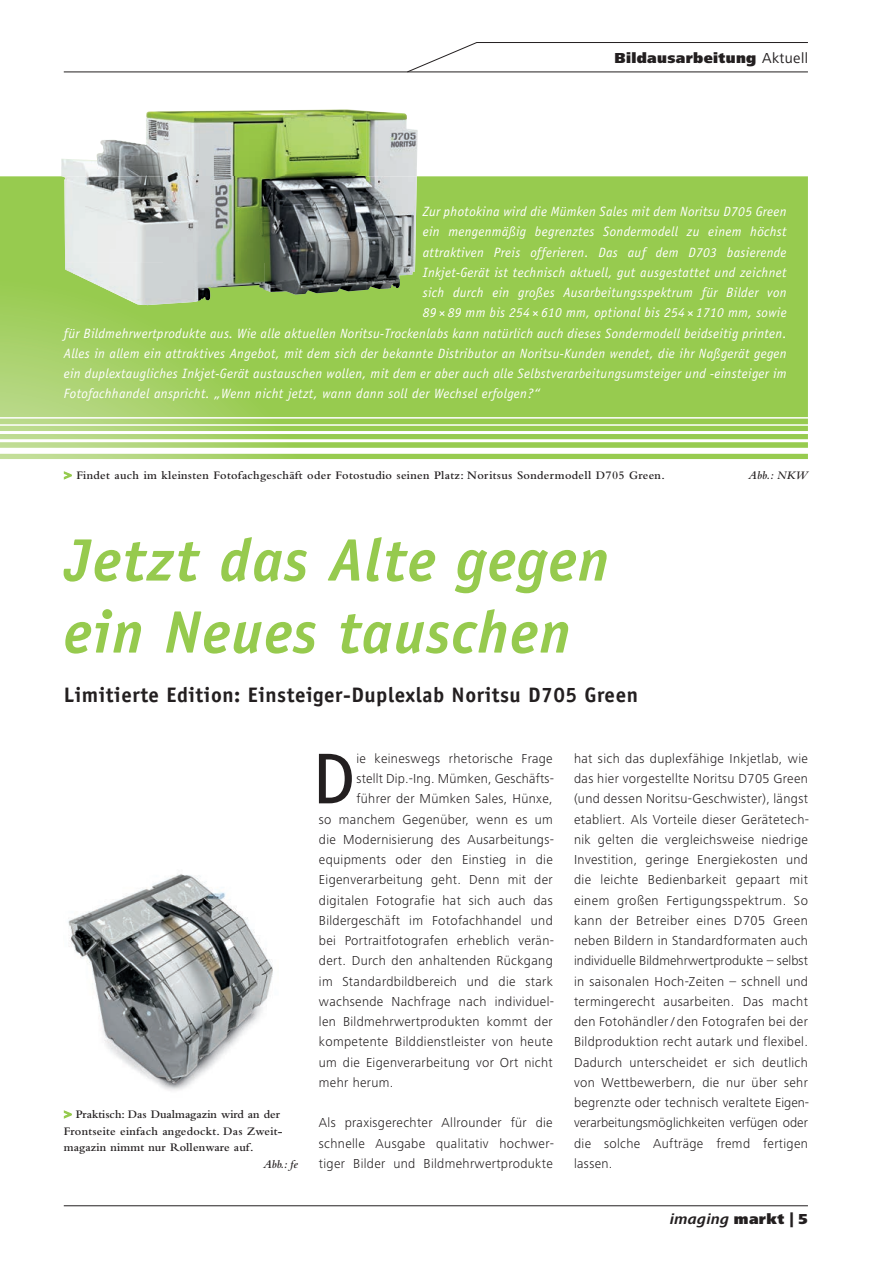
<style>
.page{position:relative;width:893px;height:1263px;background:#fff}
.page>*{position:absolute;margin:0;border:0;box-sizing:border-box;transform-origin:0 0}
.t1{font:500 condensed 74.25px "Frutiger Next LT";color:#231f20}
.t2{font:italic 700 60px/72px "Officina Sans";letter-spacing:.025em;color:#96ca4e}
.t3{font:700 21px "Officina Sans";letter-spacing:.025em;color:#231f20}
.t4{font:900 15px "Frutiger Next LT";letter-spacing:.025em;color:#231f20}
.t5{font:italic 700 15px "Frutiger Next LT";letter-spacing:.025em;color:#231f20}
.t6{font:300 13.5px/20.2px "Frutiger Next LT";letter-spacing:.025em;color:#231f20;text-align:justify}
.t7{font:italic 13.5px "Officina Sans";letter-spacing:.025em;color:#fff}
.t8{font:600 12px/16.5px "Bembo";letter-spacing:.02em;color:#231f20}
.t9{font:italic 600 12px "Bembo";letter-spacing:.01em;color:#231f20}
.s1{font-weight:400}
.s2{font-weight:700;color:#96ca4e}
.s3{font-weight:900;font-style:normal}
</style>
<div class="page">
<svg style="left:0;top:176px;width:808px;height:283px;background:#9acc54"></svg>
<div style="left:0;top:448px;width:808px;height:6px;background:#fff"></div>
<hr style="left:0;top:439px;width:808px;height:3px;background:#fff">
<hr style="left:0;top:431px;width:808px;height:3px;background:#fff">
<hr style="left:0;top:424px;width:808px;height:2px;background:#fff">
<hr style="left:0;top:417px;width:808px;height:2px;background:#fff">
<img style="left:61px;top:111px;width:153px;height:65px">
<img style="left:214px;top:109px;width:153px;height:67px">
<img style="left:366px;top:111px;width:52px;height:179px">
<img style="left:62px;top:176px;width:304px;height:86px">
<img style="left:65px;top:262px;width:200px;height:43px">
<img style="left:265px;top:262px;width:101px;height:33px">
<img style="left:68px;top:874px;width:205px;height:217px">
<hr style="left:64px;top:1205px;width:744px;height:1px;background:#231f20">
<svg style="left:406px;top:42px;width:402px;height:30px"></svg>
<hr style="left:64px;top:72px;width:744px;height:1px;background:#231f20">
<svg style="left:63px;top:471px;width:9px;height:9px"></svg>
<svg style="left:63px;top:1110px;width:9px;height:9px"></svg>
<p class="t4" style="left:614px;top:50px;width:195px">Bildausarbeitung <span class="s1">Aktuell</span></p>
<p class="t7" style="left:423px;top:204px;width:365px">Zur photokina wird die Mümken Sales mit dem Noritsu D705 Green</p>
<p class="t7" style="left:423px;top:224px;width:365px">ein mengen mäßig begrenztes Sondermodell zu einem höchst</p>
<p class="t7" style="left:423px;top:244px;width:365px">attraktiven Preis offerieren. Das auf dem D703 basierende</p>
<p class="t7" style="left:423px;top:264px;width:365px">Inkjet-Gerät ist technisch aktuell, gut ausgestattet und zeichnet</p>
<p class="t7" style="left:423px;top:285px;width:365px">sich durch ein großes Ausarbeitungsspektrum für Bilder von</p>
<p class="t7" style="left:423px;top:305px;width:365px">89 × 89 mm bis 254 × 610 mm, optional bis 254 × 1710 mm, sowie</p>
<p class="t7" style="left:64px;top:325px;width:724px">für Bildmehrwertprodukte aus. Wie alle aktuellen Noritsu-Trockenlabs kann natürlich auch dieses Sondermodell beidseitig printen.</p>
<p class="t7" style="left:64px;top:345px;width:724px">Alles in allem ein attraktives Angebot, mit dem sich der bekannte Distributor an Noritsu-Kunden wendet, die ihr Naßgerät gegen</p>
<p class="t7" style="left:64px;top:366px;width:724px">ein duplextaugliches Inkjet-Gerät austauschen wollen, mit dem er aber auch alle Selbstverarbeitungs umsteiger und -einsteiger im</p>
<p class="t7" style="left:64px;top:386px;width:478px">Fotofachhandel anspricht. „Wenn nicht jetzt, wann dann soll der Wechsel erfolgen?“</p>
<p class="t8" style="left:64px;top:467px;width:603px"><span class="s2">&gt;</span> Findet auch im kleinsten Fotofachgeschäft oder Fotostudio seinen Platz: Noritsus Sondermodell D705 Green.</p>
<p class="t9" style="left:748px;top:469px;width:61px">Abb.: NKW</p>
<h2 class="t2" style="left:64px;top:524px;width:547px">Jetzt das Alte gegen ein Neues tauschen</h2>
<h3 class="t3" style="left:64px;top:682px;width:576px">Limitierte Edition: Einsteiger-Duplexlab Noritsu D705 Green</h3>
<p class="t8" style="left:64px;top:1106px;width:220px"><span class="s2">&gt;</span> Praktisch: Das Dualmagazin wird an der<br>Frontseite einfach angedockt. Das Zweit&shy;magazin nimmt nur Rollenware auf.</p>
<p class="t9" style="left:263px;top:1157px;width:36px">Abb.: fe</p>
<h1 class="t1" style="left:313px;top:737px;width:44px">D</h1>
<p class="t6" style="left:356px;top:748px;width:198px">ie keineswegs rhetorische Frage</p>
<p class="t6" style="left:356px;top:768px;width:199px">stellt Dip.-Ing. Mümken, Geschäfts-</p>
<p class="t6" style="left:356px;top:789px;width:198px">führer der Mümken Sales, Hünxe,</p>
<p class="t6" style="left:319px;top:809px;width:235px">so manchem Gegenüber, wenn es um</p>
<p class="t6" style="left:319px;top:829px;width:237px">die Modernisierung des Aus arbei tungs-</p>
<p class="t6" style="left:319px;top:849px;width:235px">equip ments oder den Einstieg in die</p>
<p class="t6" style="left:319px;top:870px;width:235px">Eigen verarbeitung geht. Denn mit der</p>
<p class="t6" style="left:319px;top:890px;width:235px">digitalen Fotografie hat sich auch das</p>
<p class="t6" style="left:319px;top:910px;width:235px">Bildergeschäft im Fotofachhandel und</p>
<p class="t6" style="left:319px;top:930px;width:237px">bei Portraitfotografen erheblich verän-</p>
<p class="t6" style="left:319px;top:951px;width:235px">dert. Durch den an haltenden Rückgang</p>
<p class="t6" style="left:319px;top:971px;width:235px">im Standardbild bereich und die stark</p>
<p class="t6" style="left:319px;top:991px;width:237px">wachsende Nachfrage nach individuel-</p>
<p class="t6" style="left:319px;top:1011px;width:235px">len Bildmehrwertpro dukten kommt der</p>
<p class="t6" style="left:319px;top:1032px;width:235px">kompetente Bild dienstleister von heute</p>
<p class="t6" style="left:319px;top:1052px;width:235px">um die Eigenverarbeitung vor Ort nicht</p>
<p class="t6" style="left:319px;top:1072px;width:76px">mehr herum.</p>
<p class="t6" style="left:319px;top:1113px;width:237px">Als praxisgerechter Allrounder für die schnelle Ausgabe qualitativ hochwer&shy;tiger Bilder und Bildmehrwertprodukte</p>
<p class="t6" style="left:574px;top:748px;width:237px">hat sich das duplexfähige Inkjetlab, wie das hier vorgestellte Noritsu D705 Green (und dessen Noritsu-Geschwister), längst etabliert. Als Vorteile dieser Gerätetech&shy;nik gelten die vergleichsweise niedrige Investition, geringe Energiekosten und die leichte Bedienbarkeit gepaart mit einem großen Fertigungsspektrum. So kann der Betreiber eines D705 Green neben Bildern in Standardformaten auch indivi duelle Bild mehrwertprodukte – selbst in saisonalen Hoch-Zeiten – schnell und termingerecht ausarbeiten. Das macht den Fotohändler / den Fotografen bei der Bildproduktion recht autark und flexibel.<br>Dadurch unterscheidet er sich deutlich von Wettbewerbern, die nur über sehr begrenzte oder technisch veraltete Eigen&shy;verarbeitungsmöglichkeiten verfügen oder die solche Aufträge fremd fertigen lassen.</p>
<p class="t5" style="left:670px;top:1211px;width:139px">imaging <span class="s3">markt | 5</span></p>
</div>
